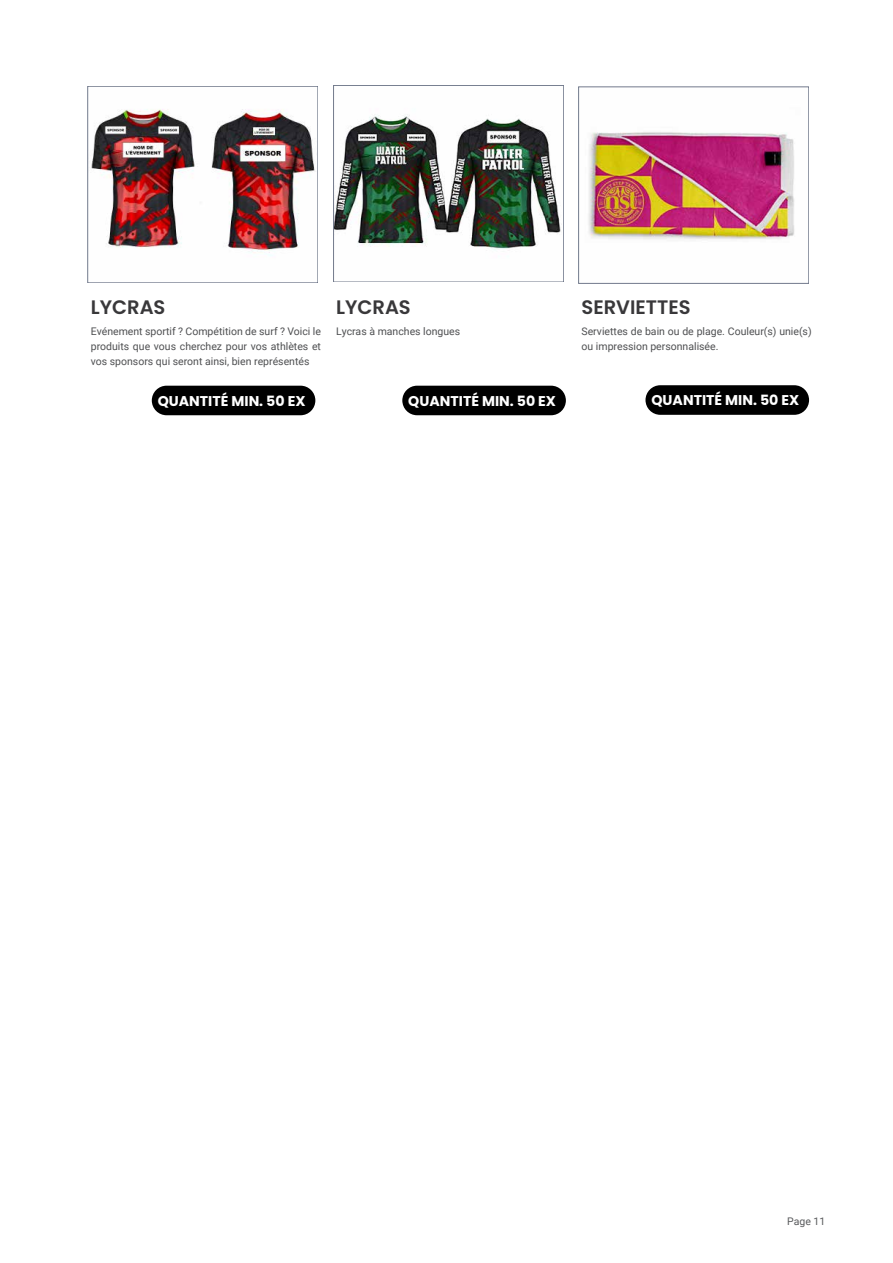
<style>
.page{position:relative;width:893px;height:1263px;background:#fff}
.page>*{position:absolute;margin:0;border:0;box-sizing:border-box;transform-origin:0 0}
.t1{font:600 19.5px "Poppins";color:#39383a}
.t2{font:700 14.1px "Poppins";color:#fff}
.t3{font:10.5px/15px "Roboto";color:#4e4f51;text-align:justify}
.t4{font:10.5px "Roboto";color:#58595b}
</style>
<div class="page">
<img style="left:91px;top:109px;width:224px;height:147px">
<div style="left:88px;top:86px;width:230px;height:197px;border:1px solid #727a8c"></div>
<img style="left:336px;top:115px;width:226px;height:136px">
<div style="left:334px;top:85px;width:230px;height:197px;border:1px solid #727a8c"></div>
<img style="left:588px;top:132px;width:207px;height:108px">
<div style="left:152px;top:386px;width:163px;height:29px;background:#000;border-radius:15px"></div>
<div style="left:402px;top:386px;width:164px;height:29px;background:#000;border-radius:15px"></div>
<div style="left:645px;top:385px;width:164px;height:30px;background:#000;border-radius:15px"></div>
<h1 class="t1" style="left:91px;top:295px;width:76px">LYCRAS</h1>
<p class="t3" style="left:91px;top:324px;width:232px">Evénement sportif ? Compétition de surf ? Voici le produits que vous cherchez pour vos athlètes et vos sponsors qui seront ainsi, bien représentés</p>
<h1 class="t1" style="left:336px;top:295px;width:76px">LYCRAS</h1>
<p class="t3" style="left:336px;top:324px;width:126px">Lycras à manches longues</p>
<h1 class="t1" style="left:581px;top:295px;width:111px">SERVIETTES</h1>
<p class="t3" style="left:581px;top:324px;width:232px">Serviettes de bain ou de plage. Couleur(s) unie(s) ou impression personnalisée.</p>
<h2 class="t2" style="left:158px;top:393px;width:149px">QUANTITÉ MIN. 50 EX</h2>
<h2 class="t2" style="left:408px;top:393px;width:149px">QUANTITÉ MIN. 50 EX</h2>
<h2 class="t2" style="left:651px;top:392px;width:149px">QUANTITÉ MIN. 50 EX</h2>
<p class="t4" style="left:787px;top:1214px;width:40px">Page 11</p>
</div>
